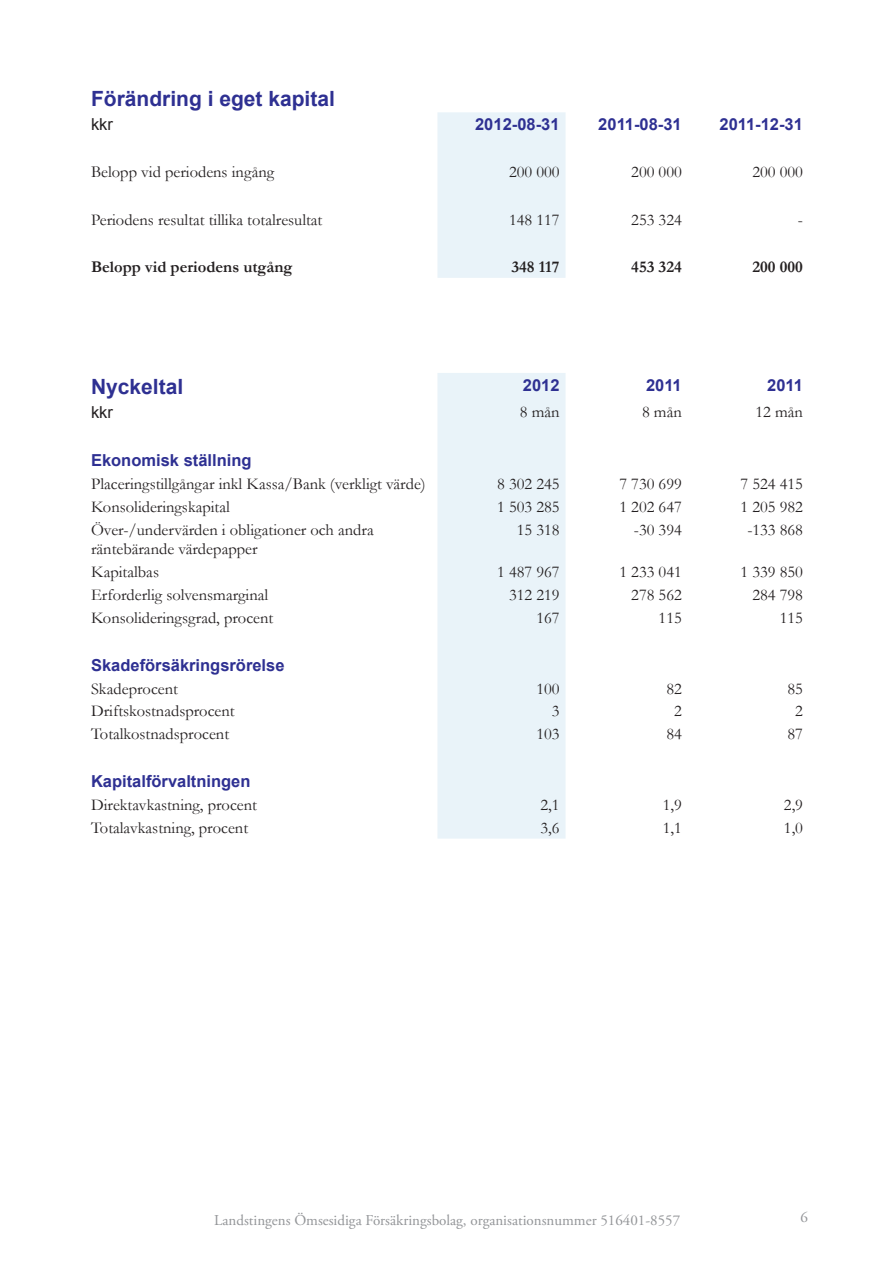
<style>
.page{position:relative;width:893px;height:1263px;background:#fff}
.page>*{position:absolute;margin:0;border:0;box-sizing:border-box;transform-origin:0 0}
.t1{font:700 21px "Arial";color:#2e3092}
.t2{font:16.5px "Garamond";color:#231f20}
.t3{font:700 16.5px "Arial";color:#2e3092}
.t4{font:700 16.5px "Garamond";color:#231f20}
.t5{font:16.5px "Arial";color:#231f20}
.t6{font:15px "Adobe Garamond Pro";color:#939598}
</style>
<div class="page">
<svg style="left:437px;top:112px;width:129px;height:726px;background:#ecf4f9"></svg>
<p class="t1" style="left:91px;top:85px;width:245px">Förändring i eget kapital</p>
<p class="t5" style="left:91px;top:114px;width:23px">kkr</p>
<p class="t3" style="left:475px;top:114px;width:86px">2012-08-31</p>
<p class="t3" style="left:598px;top:114px;width:85px">2011-08-31</p>
<p class="t3" style="left:719px;top:114px;width:85px">2011-12-31</p>
<p class="t2" style="left:91px;top:161px;width:185px">Belopp vid periodens ingång</p>
<p class="t2" style="left:509px;top:161px;width:52px">200 000</p>
<p class="t2" style="left:631px;top:161px;width:52px">200 000</p>
<p class="t2" style="left:752px;top:161px;width:52px">200 000</p>
<p class="t2" style="left:91px;top:209px;width:233px">Periodens resultat tillika totalresultat</p>
<p class="t2" style="left:509px;top:209px;width:52px">148 117</p>
<p class="t2" style="left:631px;top:209px;width:52px">253 324</p>
<p class="t2" style="left:798px;top:209px;width:7px">-</p>
<p class="t4" style="left:91px;top:255px;width:203px">Belopp vid periodens utgång</p>
<p class="t4" style="left:511px;top:255px;width:50px">348 117</p>
<p class="t4" style="left:631px;top:255px;width:52px">453 324</p>
<p class="t4" style="left:752px;top:255px;width:52px">200 000</p>
<p class="t1" style="left:91px;top:373px;width:94px">Nyckeltal</p>
<p class="t3" style="left:523px;top:374px;width:38px">2012</p>
<p class="t3" style="left:646px;top:374px;width:37px">2011</p>
<p class="t3" style="left:767px;top:374px;width:37px">2011</p>
<p class="t5" style="left:91px;top:402px;width:23px">kkr</p>
<p class="t2" style="left:520px;top:401px;width:41px">8 mån</p>
<p class="t2" style="left:642px;top:401px;width:41px">8 mån</p>
<p class="t2" style="left:756px;top:401px;width:49px">12 mån</p>
<p class="t3" style="left:91px;top:450px;width:162px">Ekonomisk ställning</p>
<p class="t2" style="left:91px;top:473px;width:336px">Placeringstillgångar inkl Kassa/Bank (verkligt värde)</p>
<p class="t2" style="left:497px;top:473px;width:64px">8 302 245</p>
<p class="t2" style="left:619px;top:473px;width:64px">7 730 699</p>
<p class="t2" style="left:741px;top:473px;width:64px">7 524 415</p>
<p class="t2" style="left:91px;top:496px;width:140px">Konsolideringskapital</p>
<p class="t2" style="left:497px;top:496px;width:64px">1 503 285</p>
<p class="t2" style="left:619px;top:496px;width:64px">1 202 647</p>
<p class="t2" style="left:741px;top:496px;width:64px">1 205 982</p>
<p class="t2" style="left:91px;top:518px;width:284px">Över-/undervärden i obligationer och andra</p>
<p class="t2" style="left:91px;top:538px;width:168px">räntebärande värdepapper</p>
<p class="t2" style="left:517px;top:518px;width:44px">15 318</p>
<p class="t2" style="left:634px;top:518px;width:49px">-30 394</p>
<p class="t2" style="left:747px;top:518px;width:57px">-133 868</p>
<p class="t2" style="left:91px;top:561px;width:69px">Kapitalbas</p>
<p class="t2" style="left:497px;top:561px;width:64px">1 487 967</p>
<p class="t2" style="left:619px;top:561px;width:64px">1 233 041</p>
<p class="t2" style="left:741px;top:561px;width:64px">1 339 850</p>
<p class="t2" style="left:91px;top:584px;width:179px">Erforderlig solvensmarginal</p>
<p class="t2" style="left:509px;top:584px;width:52px">312 219</p>
<p class="t2" style="left:631px;top:584px;width:52px">278 562</p>
<p class="t2" style="left:752px;top:584px;width:52px">284 798</p>
<p class="t2" style="left:91px;top:606px;width:184px">Konsolideringsgrad, procent</p>
<p class="t2" style="left:536px;top:606px;width:25px">167</p>
<p class="t2" style="left:659px;top:606px;width:25px">115</p>
<p class="t2" style="left:780px;top:606px;width:25px">115</p>
<p class="t3" style="left:91px;top:654px;width:195px">Skadeförsäkringsrörelse</p>
<p class="t2" style="left:91px;top:677px;width:88px">Skadeprocent</p>
<p class="t2" style="left:536px;top:677px;width:25px">100</p>
<p class="t2" style="left:666px;top:677px;width:17px">82</p>
<p class="t2" style="left:787px;top:677px;width:17px">85</p>
<p class="t2" style="left:91px;top:700px;width:145px">Driftskostnadsprocent</p>
<p class="t2" style="left:552px;top:700px;width:9px">3</p>
<p class="t2" style="left:674px;top:700px;width:9px">2</p>
<p class="t2" style="left:795px;top:700px;width:9px">2</p>
<p class="t2" style="left:91px;top:723px;width:140px">Totalkostnadsprocent</p>
<p class="t2" style="left:536px;top:723px;width:25px">103</p>
<p class="t2" style="left:666px;top:723px;width:17px">84</p>
<p class="t2" style="left:787px;top:723px;width:17px">87</p>
<p class="t3" style="left:91px;top:770px;width:161px">Kapitalförvaltningen</p>
<p class="t2" style="left:91px;top:793px;width:167px">Direktavkastning, procent</p>
<p class="t2" style="left:540px;top:793px;width:21px">2,1</p>
<p class="t2" style="left:663px;top:793px;width:21px">1,9</p>
<p class="t2" style="left:784px;top:793px;width:21px">2,9</p>
<p class="t2" style="left:91px;top:816px;width:159px">Totalavkastning, procent</p>
<p class="t2" style="left:540px;top:816px;width:21px">3,6</p>
<p class="t2" style="left:663px;top:816px;width:21px">1,1</p>
<p class="t2" style="left:784px;top:816px;width:21px">1,0</p>
<p class="t6" style="left:214px;top:1211px;width:467px">Landstingens Ömsesidiga Försäkringsbolag, organisationsnummer 516401-8557</p>
<p class="t6" style="left:800px;top:1208px;width:9px">6</p>
</div>
